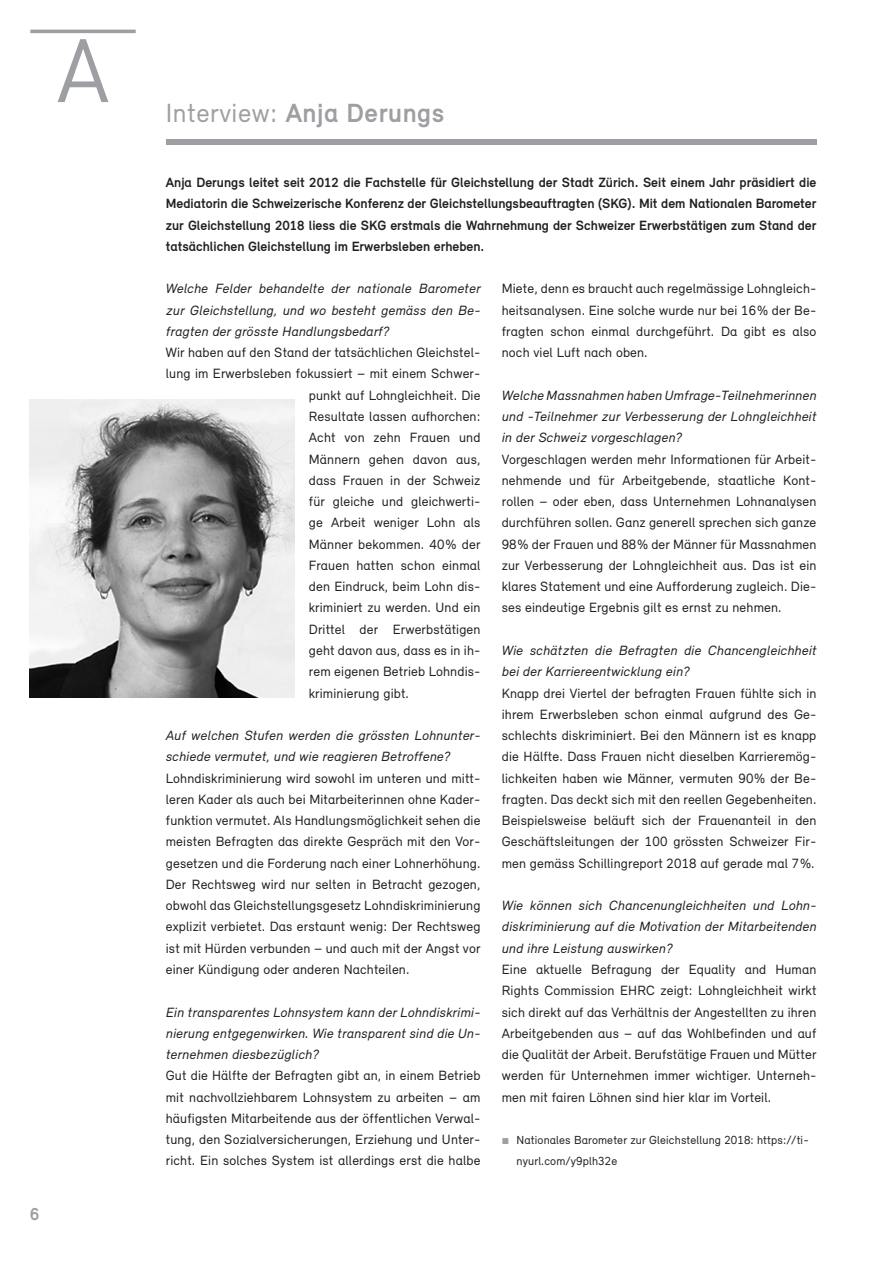
<style>
.page{position:relative;width:893px;height:1263px;background:#fff}
.page>*{position:absolute;margin:0;border:0;box-sizing:border-box;transform-origin:0 0}
.t1{font:700 27px "Relevant";letter-spacing:.02em;color:#9d9fa2}
.t2{font:700 18px "Relevant";color:#9d9fa2}
.t3{font:13.8px/21.3px "Relevant";letter-spacing:.01em;color:#231f20;text-align:justify}
.t4{font:italic 13.8px/21.3px "Relevant";letter-spacing:.015em;color:#231f20;text-align:justify}
.t5{font:700 13.8px/21.3px "Relevant";color:#231f20;text-align:justify}
.t6{font:12px/21.3px "Relevant";letter-spacing:.01em;color:#231f20}
.s1{font-weight:400}
</style>
<div class="page">
<svg style="left:30px;top:29px;width:106px;height:73px"></svg>
<div style="left:166px;top:139px;width:650px;height:6px;background:#9d9fa2"></div>
<img style="left:30px;top:400px;width:264px;height:297px">
<h2 class="t2" style="left:30px;top:1203px;width:11px">6</h2>
<h1 class="t1" style="left:166px;top:97px;width:280px"><span class="s1">Interview:</span> Anja Derungs</h1>
<p class="t5" style="left:166px;top:172px;width:652px">Anja Derungs leitet seit 2012 die Fachstelle für Gleichstellung der Stadt Zürich. Seit einem Jahr präsidiert die Mediatorin die Schweizerische Konferenz der Gleichstellungsbeauftragten (SKG). Mit dem Nationalen Barometer zur Gleichstellung 2018 liess die SKG erstmals die Wahrnehmung der Schweizer Erwerbstätigen zum Stand der tatsächlichen Gleichstellung im Erwerbsleben erheben.</p>
<p class="t3" style="left:502px;top:278px;width:316px">Miete, denn es braucht auch regelmässige Lohngleich&shy;heitsanalysen. Eine solche wurde nur bei 16 % der Be&shy;fragten schon einmal durchgeführt. Da gibt es also noch viel Luft nach oben.</p>
<p class="t4" style="left:502px;top:384px;width:316px">Welche Massnahmen haben Umfrage-Teilnehmerinnen und -Teilnehmer zur Verbesserung der Lohngleichheit in der Schweiz vorgeschlagen?</p>
<p class="t3" style="left:502px;top:448px;width:316px">Vorgeschlagen werden mehr Informationen für Arbeit&shy;nehmende und für Arbeitgebende, staatliche Kont&shy;rollen – oder eben, dass Unternehmen Lohnanalysen durchführen sollen. Ganz generell sprechen sich ganze 98% der Frauen und 88% der Männer für Massnahmen zur Verbesserung der Lohngleichheit aus. Das ist ein klares Statement und eine Aufforderung zugleich. Die&shy;ses eindeutige Ergebnis gilt es ernst zu nehmen.</p>
<p class="t4" style="left:502px;top:639px;width:316px">Wie schätzten die Befragten die Chancengleichheit bei der Karriereentwicklung ein?</p>
<p class="t3" style="left:502px;top:682px;width:316px">Knapp drei Viertel der befragten Frauen fühlte sich in ihrem Erwerbsleben schon einmal aufgrund des Ge&shy;schlechts diskriminiert. Bei den Männern ist es knapp die Hälfte. Dass Frauen nicht dieselben Karrieremög&shy;lichkeiten haben wie Männer, vermuten 90% der Be&shy;fragten. Das deckt sich mit den reellen Gegebenheiten.<br>Beispielsweise beläuft sich der Frauenanteil in den Geschäftsleitungen der 100 grössten Schweizer Fir&shy;men gemäss Schillingreport 2018 auf gerade mal 7 %.</p>
<p class="t4" style="left:502px;top:894px;width:316px">Wie können sich Chancenungleichheiten und Lohn&shy;diskriminierung auf die Motivation der Mitarbeitenden und ihre Leistung auswirken?</p>
<p class="t3" style="left:502px;top:958px;width:316px">Eine aktuelle Befragung der Equality and Human Rights Commission EHRC zeigt: Lohngleichheit wirkt sich direkt auf das Verhältnis der Angestellten zu ihren Arbeitgebenden aus – auf das Wohlbefinden und auf die Qualität der Arbeit. Berufstätige Frauen und Mütter werden für Unternehmen immer wichtiger. Unterneh&shy;men mit fairen Löhnen sind hier klar im Vorteil.</p>
<p class="t6" style="left:517px;top:1129px;width:294px">Nationales Barometer zur Gleichstellung 2018: https://ti&shy;nyurl.com/y9plh32e</p>
<p class="t4" style="left:166px;top:278px;width:316px">Welche Felder behandelte der nationale Barometer zur Gleichstellung, und wo besteht gemäss den Be&shy;fragten der grösste Handlungsbedarf?</p>
<p class="t3" style="left:166px;top:342px;width:316px">Wir haben auf den Stand der tatsächlichen Gleichstel-</p>
<p class="t3" style="left:166px;top:363px;width:316px">lung im Erwerbsleben fokussiert – mit einem Schwer-</p>
<p class="t3" style="left:309px;top:384px;width:173px">punkt auf Lohngleichheit. Die</p>
<p class="t3" style="left:309px;top:405px;width:173px">Resultate lassen aufhorchen:</p>
<p class="t3" style="left:309px;top:427px;width:173px">Acht von zehn Frauen und</p>
<p class="t3" style="left:309px;top:448px;width:173px">Männern gehen davon aus,</p>
<p class="t3" style="left:309px;top:469px;width:173px">dass Frauen in der Schweiz</p>
<p class="t3" style="left:309px;top:490px;width:173px">für gleiche und gleichwerti-</p>
<p class="t3" style="left:309px;top:512px;width:173px">ge Arbeit weniger Lohn als</p>
<p class="t3" style="left:309px;top:533px;width:173px">Männer bekommen. 40% der</p>
<p class="t3" style="left:309px;top:554px;width:173px">Frauen hatten schon einmal</p>
<p class="t3" style="left:309px;top:576px;width:173px">den Eindruck, beim Lohn dis-</p>
<p class="t3" style="left:309px;top:597px;width:173px">kriminiert zu werden. Und ein</p>
<p class="t3" style="left:309px;top:618px;width:173px">Drittel der Erwerbstätigen</p>
<p class="t3" style="left:309px;top:639px;width:173px">geht davon aus, dass es in ih-</p>
<p class="t3" style="left:309px;top:661px;width:173px">rem eigenen Betrieb Lohndis-</p>
<p class="t3" style="left:309px;top:682px;width:102px">kriminierung gibt.</p>
<p class="t4" style="left:166px;top:724px;width:316px">Auf welchen Stufen werden die grössten Lohnunter&shy;schiede vermutet, und wie reagieren Betroffene?</p>
<p class="t3" style="left:166px;top:767px;width:316px">Lohndiskriminierung wird sowohl im unteren und mitt&shy;leren Kader als auch bei Mitarbeiterinnen ohne Kader&shy;funktion vermutet. Als Handlungsmöglichkeit sehen die meisten Befragten das direkte Gespräch mit den Vor&shy;gesetzen und die Forderung nach einer Lohnerhöhung.<br>Der Rechtsweg wird nur selten in Betracht gezogen, obwohl das Gleichstellungsgesetz Lohndiskriminierung explizit verbietet. Das erstaunt wenig: Der Rechtsweg ist mit Hürden verbunden – und auch mit der Angst vor einer Kündigung oder anderen Nachteilen.</p>
<p class="t4" style="left:166px;top:1001px;width:316px">Ein transparentes Lohnsystem kann der Lohndiskrimi&shy;nierung entgegenwirken. Wie transparent sind die Un&shy;ternehmen diesbezüglich?</p>
<p class="t3" style="left:166px;top:1065px;width:316px">Gut die Hälfte der Befragten gibt an, in einem Betrieb mit nachvollziehbarem Lohnsystem zu arbeiten – am häufigsten Mitarbeitende aus der öffentlichen Verwal&shy;tung, den Sozialversicherungen, Erziehung und Unter&shy;richt. Ein solches System ist allerdings erst die halbe</p>
</div>
